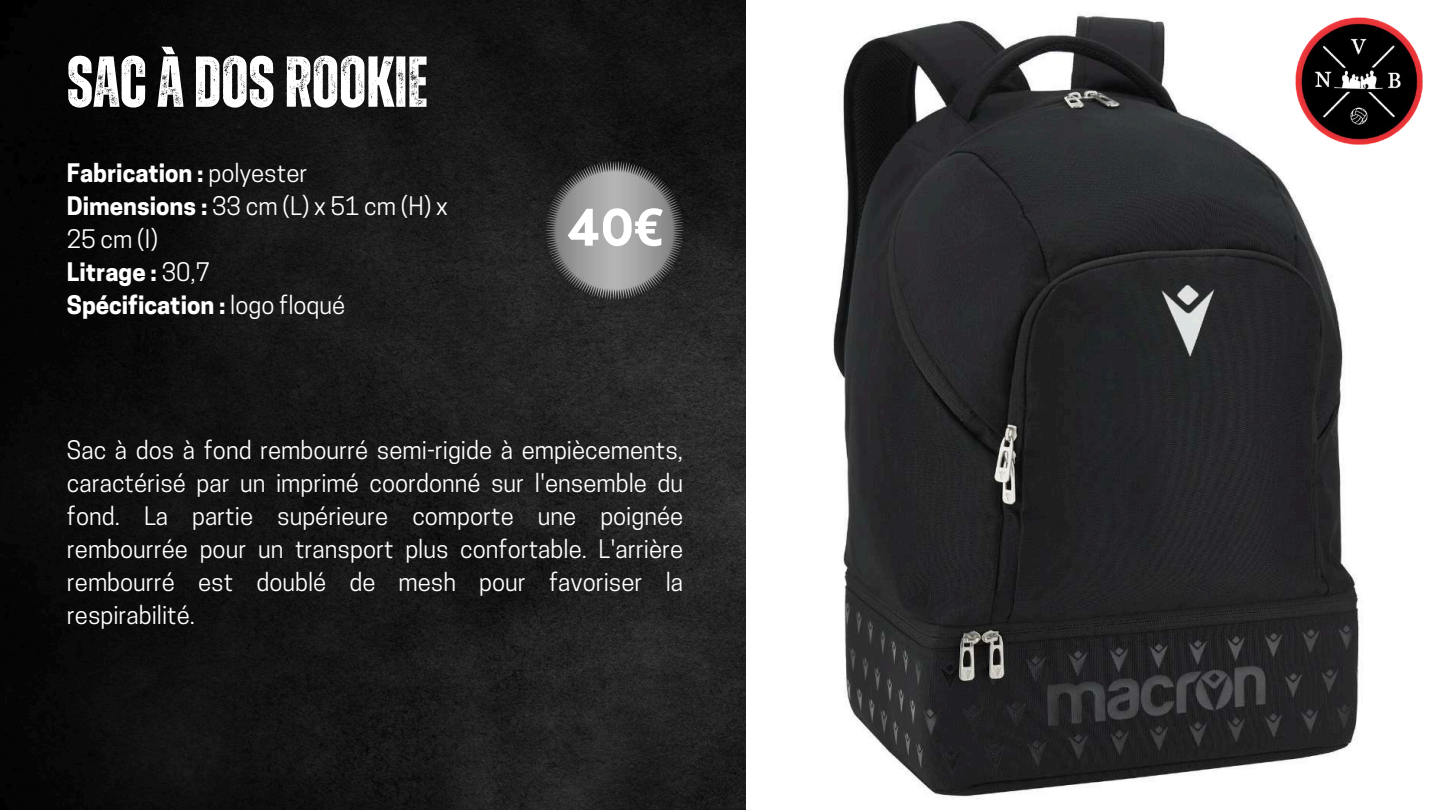
<style>
.page{position:relative;width:1440px;height:810px;background:#fff}
.page>*{position:absolute;margin:0;border:0;box-sizing:border-box;transform-origin:0 0}
.t1{font:700 72px "Zuume Rough";color:#fff}
.t2{font:700 52.1px "Kollektif";color:#fff}
.t3{font:24px/33px "Cooper Hewitt";color:#fff}
.s1{font-weight:700}
.s2{font-family:"Noto Sans"}
</style>
<div class="page">
<img style="left:0;top:0;width:746px;height:810px">
<img style="left:833px;top:15px;width:530px;height:784px">
<img style="left:545px;top:161px;width:138px;height:138px">
<img style="left:1294px;top:16px;width:129px;height:130px">
<h1 class="t1" style="left:67px;top:49px;width:362px">SACÀDOSROOKIE</h1>
<p class="t3" style="left:67px;top:159px;width:382px"><span class="s1">Fabrication :</span> polyester<br><span class="s1">Dimensions :</span> 33 cm (L) x 51 cm (H) x<br>25 cm (I)<br><span class="s1">Litrage :</span> 30,7<br><span class="s1">Spécification :</span> logo floqué</p>
<h2 class="t2" style="left:565px;top:204px;width:100px">40<span class="s2">€</span></h2>
<p class="t3" style="left:67px;top:437px;width:618px;text-align:justify">Sac à dos à fond rembourré semi-rigide à empiècements, caractérisé par un imprimé coordonné sur l'ensemble du fond. La partie supérieure comporte une poignée rembourrée pour un transport plus confortable. L'arrière rembourré est doublé de mesh pour favoriser la respirabilité.</p>
</div>
